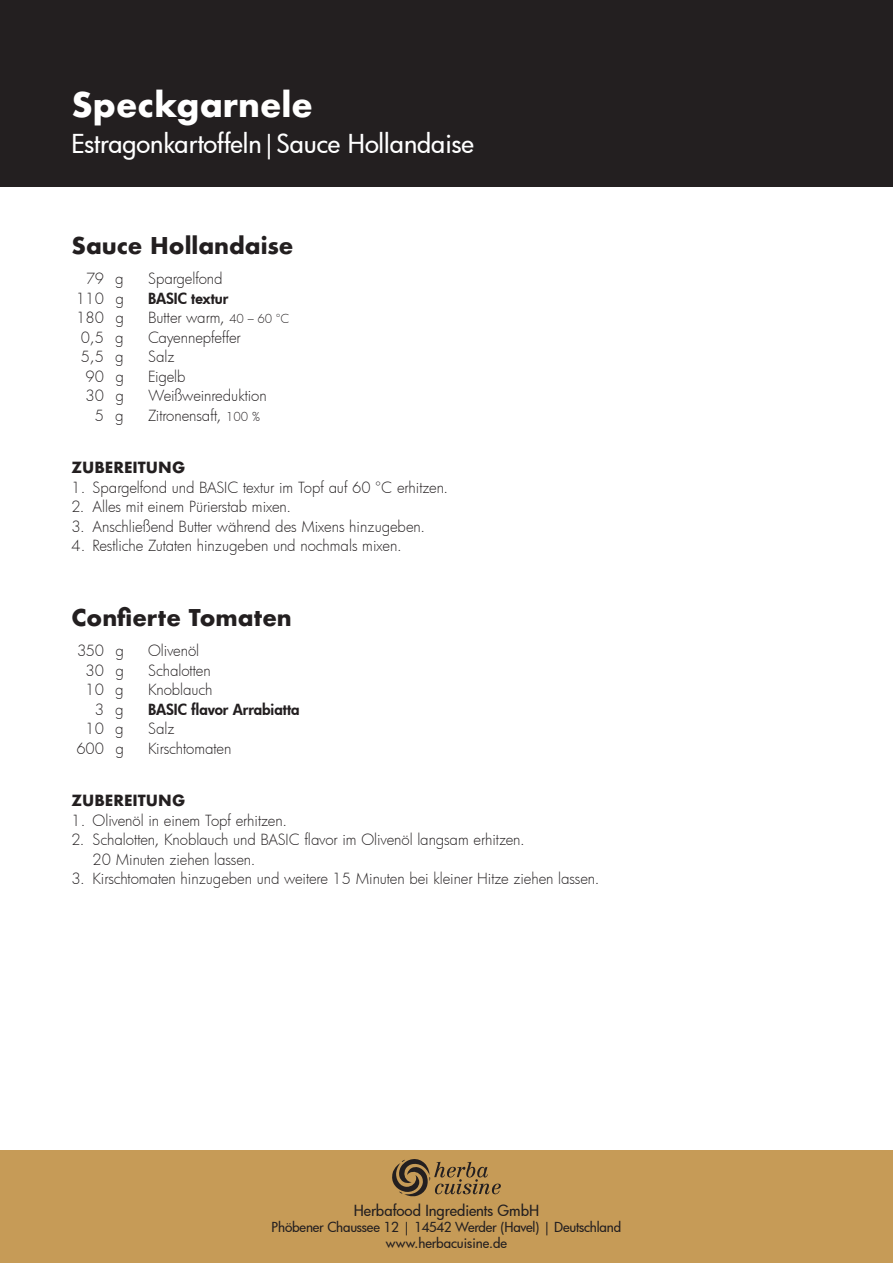
<style>
.page{position:relative;width:893px;height:1263px;background:#fff}
.page>*{position:absolute;margin:0;border:0;box-sizing:border-box;transform-origin:0 0}
.t1{font:700 33px "Futura";color:#fff}
.t2{font:500 25.5px "Futura";letter-spacing:-.005em;color:#fff}
.t3{font:700 22.5px "Futura";color:#231f20}
.t4{font:300 15px "Futura";letter-spacing:-.005em;color:#231f20}
.t5{font:800 15px "Futura";color:#231f20}
.t6{font:500 15px "Futura";color:#231f20}
.t7{font:700 15px "Futura";color:#231f20}
.t8{font:500 13.5px "Futura";letter-spacing:-.015em;color:#231f20}
.s1{font-size:12px}
</style>
<div class="page">
<div style="left:0;top:0;width:893px;height:186px;background:#231f20"></div>
<div style="left:0;top:1150px;width:893px;height:113px;background:#c69b57"></div>
<svg style="left:392px;top:1159px;width:109px;height:37px"></svg>
<p class="t1" style="left:72px;top:81px;width:243px">Speckgarnele</p>
<p class="t2" style="left:72px;top:127px;width:404px">Estragonkartoffeln|Sauce Hollandaise</p>
<p class="t3" style="left:72px;top:229px;width:223px">Sauce Hollandaise</p>
<p class="t4" style="left:86px;top:268px;width:39px">79 g</p>
<p class="t4" style="left:148px;top:268px;width:76px">Spargelfond</p>
<p class="t4" style="left:76px;top:288px;width:49px">110 g</p>
<p class="t5" style="left:148px;top:288px;width:82px">BASIC textur</p>
<p class="t4" style="left:76px;top:307px;width:49px">180 g</p>
<p class="t4" style="left:148px;top:307px;width:143px">Butter warm, <span class="s1">40 – 60 °C</span></p>
<p class="t4" style="left:81px;top:327px;width:45px">0,5 g</p>
<p class="t4" style="left:148px;top:327px;width:94px">Cayennepfeffer</p>
<p class="t4" style="left:81px;top:346px;width:45px">5,5 g</p>
<p class="t4" style="left:148px;top:346px;width:28px">Salz</p>
<p class="t4" style="left:86px;top:366px;width:40px">90 g</p>
<p class="t4" style="left:148px;top:366px;width:39px">Eigelb</p>
<p class="t4" style="left:86px;top:385px;width:40px">30 g</p>
<p class="t4" style="left:148px;top:385px;width:120px">Weißweinreduktion</p>
<p class="t4" style="left:95px;top:405px;width:31px">5 g</p>
<p class="t4" style="left:148px;top:405px;width:113px">Zitronensaft, <span class="s1">100 %</span></p>
<p class="t7" style="left:72px;top:456px;width:115px">ZUBEREITUNG</p>
<p class="t4" style="left:72px;top:477px;width:378px">1. Spargelfond und BASIC textur im Topf auf 60 °C erhitzen.</p>
<p class="t4" style="left:72px;top:496px;width:221px">2. Alles mit einem Pürierstab mixen.</p>
<p class="t4" style="left:72px;top:516px;width:355px">3. Anschließend Butter während des Mixens hinzugeben.</p>
<p class="t4" style="left:72px;top:535px;width:332px">4. Restliche Zutaten hinzugeben und nochmals mixen.</p>
<p class="t3" style="left:72px;top:601px;width:222px">Confierte Tomaten</p>
<p class="t4" style="left:77px;top:640px;width:48px">350 g</p>
<p class="t4" style="left:148px;top:640px;width:53px">Olivenöl</p>
<p class="t4" style="left:86px;top:660px;width:40px">30 g</p>
<p class="t4" style="left:148px;top:660px;width:64px">Schalotten</p>
<p class="t4" style="left:85px;top:679px;width:40px">10 g</p>
<p class="t4" style="left:148px;top:679px;width:66px">Knoblauch</p>
<p class="t4" style="left:95px;top:699px;width:31px">3 g</p>
<p class="t5" style="left:148px;top:699px;width:153px">BASIC flavor Arrabiatta</p>
<p class="t4" style="left:85px;top:718px;width:40px">10 g</p>
<p class="t4" style="left:148px;top:718px;width:28px">Salz</p>
<p class="t4" style="left:76px;top:738px;width:49px">600 g</p>
<p class="t4" style="left:148px;top:738px;width:85px">Kirschtomaten</p>
<p class="t7" style="left:72px;top:789px;width:115px">ZUBEREITUNG</p>
<p class="t4" style="left:72px;top:810px;width:217px">1. Olivenöl in einem Topf erhitzen.</p>
<p class="t4" style="left:72px;top:829px;width:455px">2. Schalotten, Knoblauch und BASIC flavor im Olivenöl langsam erhitzen.</p>
<p class="t4" style="left:93px;top:849px;width:164px">20 Minuten ziehen lassen.</p>
<p class="t4" style="left:72px;top:868px;width:529px">3. Kirschtomaten hinzugeben und weitere 15 Minuten bei kleiner Hitze ziehen lassen.</p>
<p class="t6" style="left:354px;top:1200px;width:187px">Herbafood Ingredients GmbH</p>
<p class="t8" style="left:272px;top:1218px;width:351px">Phöbener Chaussee 12 | 14542 Werder (Havel) | Deutschland</p>
<p class="t8" style="left:386px;top:1234px;width:123px">www.herbacuisine.de</p>
</div>
